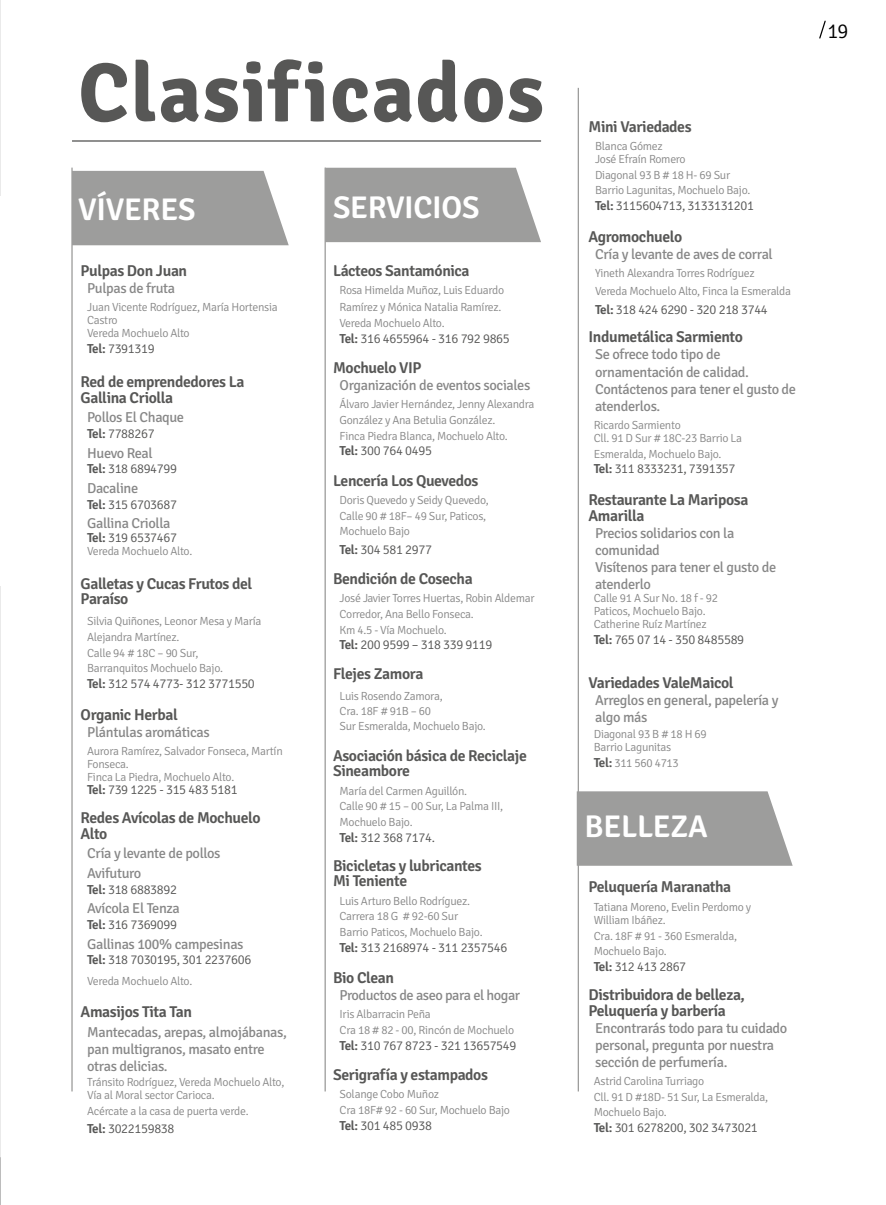
<style>
.page{position:relative;width:886px;height:1205px;background:#fff}
.page>*{position:absolute;margin:0;border:0;box-sizing:border-box;transform-origin:0 0}
.t1{font:700 83.38px "Signika";letter-spacing:.02em;color:#575756}
.t2{font:600 31.38px "Signika";letter-spacing:-.01em;color:#fff}
.t3{font:300 20.62px "Signika";color:#000}
.t4{font:600 15.75px/15.8px "Signika";letter-spacing:-.025em;color:#575756}
.t5{font:14.38px/17px "Signika";letter-spacing:-.025em;color:#878787}
.t6{font:300 13.12px "Signika";letter-spacing:-.025em;color:#575756}
.t7{font:300 11.75px/15.8px "Signika";letter-spacing:-.025em;color:#878787}
.s1{font-weight:600}
.s2{font-weight:600;font-size:13.12px;color:#575756}
</style>
<div class="page">
<svg style="left:819px;top:20px;width:7px;height:19px"></svg>
<hr style="left:0;top:587px;width:1px;height:618px;background:#eaeaea">
<hr style="left:0;top:0;width:1px;height:195px;background:#eaeaea">
<svg style="left:0;top:1157px;width:1px;height:48px"></svg>
<div style="left:73px;top:171px;width:216px;height:74px;background:#9d9d9c"></div>
<div style="left:326px;top:168px;width:215px;height:74px;background:#9d9d9c"></div>
<svg style="left:577px;top:791px;width:216px;height:75px;background:#a3a3a2"></svg>
<hr style="left:71px;top:168px;width:2px;height:923px;background:#9d9d9c">
<hr style="left:324px;top:168px;width:2px;height:923px;background:#9d9d9c">
<hr style="left:578px;top:88px;width:1px;height:1003px;background:#9d9d9c">
<hr style="left:72px;top:140px;width:469px;height:2px;background:#575756">
<h1 class="t1" style="left:78px;top:43px;width:467px">Clasificados</h1>
<h2 class="t2" style="left:78px;top:191px;width:119px">VÍVERES</h2>
<h2 class="t2" style="left:333px;top:189px;width:148px">SERVICIOS</h2>
<h3 class="t4" style="left:81px;top:263px;width:108px">Pulpas Don Juan</h3>
<p class="t5" style="left:87px;top:280px;width:90px">Pulpas de fruta</p>
<p class="t7" style="left:87px;top:301px;width:192px;line-height:13.1px">Juan Vicente Rodríguez, María Hortensia<br>Castro<br>Vereda Mochuelo Alto</p>
<p class="t6" style="left:87px;top:341px;width:69px"><span class="s1">Tel:</span> 7391319</p>
<h3 class="t4" style="left:81px;top:374px;width:165px">Red de emprendedores La<br>Gallina Criolla</h3>
<p class="t5" style="left:87px;top:409px;width:98px">Pollos El Chaque</p>
<p class="t6" style="left:87px;top:426px;width:69px"><span class="s1">Tel:</span> 7788267</p>
<p class="t5" style="left:87px;top:445px;width:67px">Huevo Real</p>
<p class="t6" style="left:87px;top:462px;width:91px"><span class="s1">Tel:</span> 318 6894799</p>
<p class="t5" style="left:87px;top:480px;width:53px">Dacaline</p>
<p class="t6" style="left:87px;top:497px;width:91px"><span class="s1">Tel:</span> 315 6703687</p>
<p class="t5" style="left:87px;top:515px;width:85px">Gallina Criolla</p>
<p class="t6" style="left:87px;top:530px;width:91px"><span class="s1">Tel:</span> 319 6537467</p>
<p class="t7" style="left:87px;top:543px;width:107px">Vereda Mochuelo Alto.</p>
<h3 class="t4" style="left:81px;top:576px;width:173px">Galletas y Cucas Frutos del<br>Paraíso</h3>
<p class="t7" style="left:87px;top:614px;width:176px">Silvia Quiñones, Leonor Mesa y María<br>Alejandra Martínez.<br>Calle 94 # 18C – 90 Sur,<br>Barranquitos Mochuelo Bajo.</p>
<p class="t6" style="left:87px;top:676px;width:169px"><span class="s1">Tel:</span> 312 574 4773- 312 3771550</p>
<h3 class="t4" style="left:81px;top:707px;width:99px">Organic Herbal</h3>
<p class="t5" style="left:87px;top:723px;width:124px">Plántulas aromáticas</p>
<p class="t7" style="left:87px;top:745px;width:197px;line-height:13.1px">Aurora Ramírez, Salvador Fonseca, Martín<br>Fonseca.<br>Finca La Piedra, Mochuelo Alto.</p>
<p class="t6" style="left:87px;top:782px;width:152px"><span class="s1">Tel:</span> 739 1225 - 315 483 5181</p>
<h3 class="t4" style="left:81px;top:810px;width:181px">Redes Avícolas de Mochuelo<br>Alto</h3>
<p class="t5" style="left:87px;top:844px;width:135px;line-height:19.6px">Cría y levante de pollos<br>Avifuturo</p>
<p class="t6" style="left:87px;top:882px;width:91px"><span class="s1">Tel:</span> 318 6883892</p>
<p class="t5" style="left:87px;top:900px;width:94px">Avícola El Tenza</p>
<p class="t6" style="left:87px;top:917px;width:91px"><span class="s1">Tel:</span> 316 7369099</p>
<p class="t5" style="left:87px;top:935px;width:158px">Gallinas 100% campesinas</p>
<p class="t6" style="left:87px;top:953px;width:166px"><span class="s1">Tel:</span> 318 7030195, 301 2237606</p>
<p class="t7" style="left:87px;top:974px;width:107px">Vereda Mochuelo Alto.</p>
<h3 class="t4" style="left:81px;top:1004px;width:113px">Amasijos Tita Tan</h3>
<p class="t5" style="left:87px;top:1023px;width:201px">Mantecadas, arepas, almojábanas, pan multigranos, masato entre otras delicias.</p>
<p class="t7" style="left:87px;top:1076px;width:199px;line-height:13.1px">Tránsito Rodríguez, Vereda Mochuelo Alto,<br>Vía al Moral sector Carioca.</p>
<p class="t7" style="left:87px;top:1103px;width:163px">Acércate a la casa de puerta verde.</p>
<p class="t6" style="left:87px;top:1122px;width:89px"><span class="s1">Tel:</span> 3022159838</p>
<h3 class="t4" style="left:333px;top:263px;width:138px">Lácteos Santamónica</h3>
<p class="t7" style="left:340px;top:282px;width:166px;line-height:17px">Rosa Himelda Muñoz, Luis Eduardo<br>Ramírez y Mónica Natalia Ramírez.</p>
<p class="t7" style="left:340px;top:315px;width:107px">Vereda Mochuelo Alto.</p>
<p class="t6" style="left:340px;top:331px;width:172px"><span class="s1">Tel:</span> 316 4655964 - 316 792 9865</p>
<h3 class="t4" style="left:333px;top:360px;width:90px">Mochuelo VIP</h3>
<p class="t5" style="left:340px;top:377px;width:192px">Organización de eventos sociales</p>
<p class="t7" style="left:340px;top:397px;width:196px">Álvaro Javier Hernández, Jenny Alexandra<br>González y Ana Betulia González.<br>Finca Piedra Blanca, Mochuelo Alto.</p>
<p class="t6" style="left:340px;top:444px;width:94px"><span class="s1">Tel:</span> 300 764 0495</p>
<h3 class="t4" style="left:333px;top:473px;width:147px">Lencería Los Quevedos</h3>
<p class="t7" style="left:340px;top:492px;width:151px">Doris Quevedo y Seidy Quevedo,<br>Calle 90 # 18F– 49 Sur, Paticos,<br>Mochuelo Bajo</p>
<p class="t6" style="left:340px;top:542px;width:94px"><span class="s1">Tel:</span> 304 581 2977</p>
<h3 class="t4" style="left:333px;top:571px;width:141px">Bendición de Cosecha</h3>
<p class="t7" style="left:340px;top:590px;width:196px">José Javier Torres Huertas, Robin Aldemar<br>Corredor, Ana Bello Fonseca.<br>Km 4.5 - Vía Mochuelo.</p>
<p class="t6" style="left:340px;top:637px;width:154px"><span class="s1">Tel:</span> 200 9599 – 318 339 9119</p>
<h3 class="t4" style="left:333px;top:666px;width:92px">Flejes Zamora</h3>
<p class="t7" style="left:340px;top:689px;width:105px;line-height:14.4px">Luis Rosendo Zamora,<br>Cra. 18F # 91B – 60</p>
<p class="t7" style="left:340px;top:719px;width:148px">Sur Esmeralda, Mochuelo Bajo.</p>
<h3 class="t4" style="left:333px;top:747px;width:195px">Asociación básica de Reciclaje<br>Sineambore</h3>
<p class="t7" style="left:340px;top:783px;width:165px">María del Carmen Aguillón.<br>Calle 90 # 15 – 00 Sur, La Palma III,<br>Mochuelo Bajo.</p>
<p class="t6" style="left:340px;top:830px;width:97px"><span class="s1">Tel:</span> 312 368 7174.</p>
<h3 class="t4" style="left:333px;top:857px;width:150px">Bicicletas y lubricantes<br>Mi Teniente</h3>
<p class="t7" style="left:340px;top:893px;width:145px">Luis Arturo Bello Rodríguez.<br>Carrera 18 G # 92-60 Sur<br>Barrio Paticos, Mochuelo Bajo.</p>
<p class="t6" style="left:340px;top:940px;width:169px"><span class="s1">Tel:</span> 313 2168974 - 311 2357546</p>
<h3 class="t4" style="left:333px;top:970px;width:63px">Bio Clean</h3>
<p class="t5" style="left:340px;top:987px;width:182px">Productos de aseo para el hogar</p>
<p class="t7" style="left:340px;top:1007px;width:176px">Iris Albarracin Peña<br>Cra 18 # 82 - 00, Rincón de Mochuelo</p>
<p class="t6" style="left:340px;top:1038px;width:178px"><span class="s1">Tel:</span> 310 767 8723 - 321 13657549</p>
<h3 class="t4" style="left:333px;top:1067px;width:156px">Serigrafía y estampados</h3>
<p class="t7" style="left:340px;top:1087px;width:172px">Solange Cobo Muñoz<br>Cra 18F# 92 - 60 Sur, Mochuelo Bajo</p>
<p class="t6" style="left:340px;top:1118px;width:94px"><span class="s1">Tel:</span> 301 485 0938</p>
<h3 class="t4" style="left:588px;top:119px;width:105px">Mini Variedades</h3>
<p class="t7" style="left:595px;top:140px;width:92px;line-height:13.1px">Blanca Gómez<br>José Efraín Romero</p>
<p class="t7" style="left:595px;top:167px;width:157px">Diagonal 93 B # 18 H- 69 Sur<br>Barrio Lagunitas, Mochuelo Bajo.</p>
<p class="t6" style="left:595px;top:199px;width:160px"><span class="s1">Tel:</span> 3115604713, 3133131201</p>
<h3 class="t4" style="left:588px;top:229px;width:95px">Agromochuelo</h3>
<p class="t5" style="left:595px;top:246px;width:179px">Cría y levante de aves de corral</p>
<p class="t7" style="left:595px;top:264px;width:197px;line-height:18.4px">Yineth Alexandra Torres Rodríguez<br>Vereda Mochuelo Alto, Finca la Esmeralda</p>
<p class="t6" style="left:595px;top:302px;width:174px"><span class="s1">Tel:</span> 318 424 6290 - 320 218 3744</p>
<h3 class="t4" style="left:588px;top:329px;width:156px">Indumetálica Sarmiento</h3>
<p class="t5" style="left:595px;top:346px;width:202px">Se ofrece todo tipo de ornamentación de calidad.<br>Contáctenos para tener el gusto de atenderlos.</p>
<p class="t7" style="left:594px;top:418px;width:150px;line-height:13.1px">Ricardo Sarmiento<br>Cll. 91 D Sur # 18C-23 Barrio La</p>
<p class="t7" style="left:594px;top:446px;width:129px">Esmeralda, Mochuelo Bajo.</p>
<p class="t6" style="left:594px;top:462px;width:143px"><span class="s1">Tel:</span> 311 8333231, 7391357</p>
<h3 class="t4" style="left:588px;top:492px;width:161px">Restaurante La Mariposa<br>Amarilla</h3>
<p class="t5" style="left:595px;top:524px;width:183px">Precios solidarios con la comunidad<br>Visítenos para tener el gusto de atenderlo</p>
<p class="t7" style="left:594px;top:591px;width:126px;line-height:13.1px">Calle 91 A Sur No. 18 f - 92<br>Paticos, Mochuelo Bajo.<br>Catherine Ruíz Martínez</p>
<p class="t6" style="left:594px;top:632px;width:152px"><span class="s1">Tel:</span> 765 07 14 - 350 8485589</p>
<h3 class="t4" style="left:588px;top:675px;width:147px">Variedades ValeMaicol</h3>
<p class="t5" style="left:595px;top:692px;width:185px">Arreglos en general, papelería y algo más</p>
<p class="t7" style="left:594px;top:727px;width:114px;line-height:13.1px">Diagonal 93 B # 18 H 69<br>Barrio Lagunitas</p>
<p class="t7" style="left:594px;top:755px;width:87px"><span class="s2">Tel:</span> 311 560 4713</p>
<h2 class="t2" style="left:585px;top:808px;width:125px">BELLEZA</h2>
<h3 class="t4" style="left:588px;top:879px;width:144px">Peluquería Maranatha</h3>
<p class="t7" style="left:594px;top:900px;width:159px;line-height:13.1px">Tatiana Moreno, Evelin Perdomo y<br>William Ibáñez.</p>
<p class="t7" style="left:594px;top:928px;width:145px">Cra. 18F # 91 - 360 Esmeralda,<br>Mochuelo Bajo.</p>
<p class="t6" style="left:594px;top:959px;width:94px"><span class="s1">Tel:</span> 312 413 2867</p>
<h3 class="t4" style="left:588px;top:987px;width:158px">Distribuidora de belleza,<br>Peluquería y barbería</h3>
<p class="t5" style="left:595px;top:1019px;width:194px">Encontrarás todo para tu cuidado personal, pregunta por nuestra sección de perfumería.</p>
<p class="t7" style="left:594px;top:1073px;width:176px">Astrid Carolina Turriago<br>Cll. 91 D #18D- 51 Sur, La Esmeralda,<br>Mochuelo Bajo.</p>
<p class="t6" style="left:594px;top:1120px;width:166px"><span class="s1">Tel:</span> 301 6278200, 302 3473021</p>
<h3 class="t3" style="left:827px;top:19px;width:23px">19</h3>
</div>
